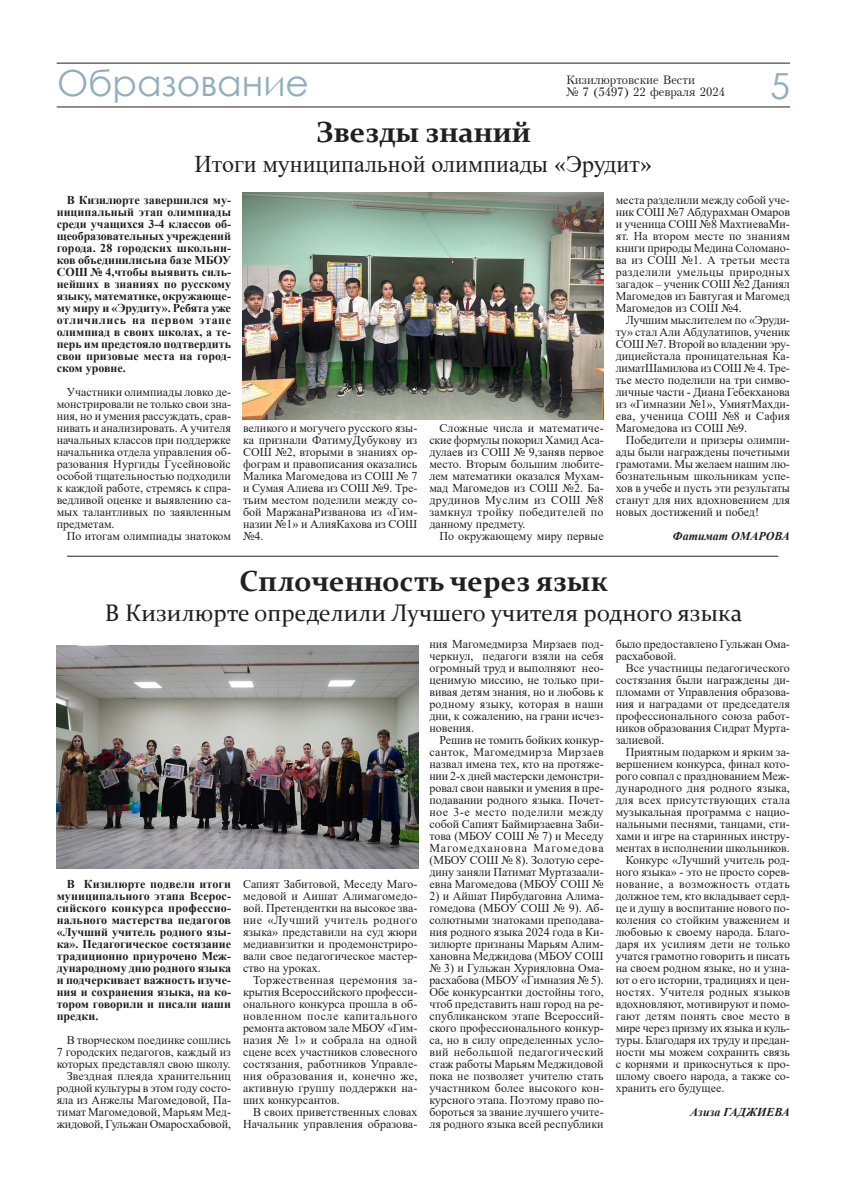
<style>
.page{position:relative;width:842px;height:1191px;background:#fff}
.page>*{position:absolute;margin:0;border:0;box-sizing:border-box;transform-origin:0 0}
.КВ_ЗАГОЛОВОК{font:36px "Century Gothic";color:#91aebd}
.КВ_ЗАГОЛОВОК-2{font:700 29px "Constantia";color:#231f20}
.КВ_ЗАГОЛОВОК-3{font:24px "Constantia";color:#231f20}
.КВ_ЗАГОЛОВОК-4{font:24px "Times New Roman";color:#231f20}
.КВ_ОСНОВНОЙ_1{font:12px/12px "Times New Roman";color:#231f20;text-align:justify}
.КВ_ОСНОВНОЙ_1-2{font:700 12px/12px "Times New Roman";color:#231f20;text-align:justify}
.КВ_ОСНОВНОЙ_1-3{font:12px "Petersburg Cyrillic";color:#231f20}
.КВ_ОСНОВНОЙ_1-4{font:italic 700 12px "Times New Roman";color:#231f20}
.s1{font-family:"Constantia"}
</style>
<div class="page">
<hr style="left:57px;top:63px;width:733px;height:1px;background:#231f20">
<hr style="left:57px;top:107px;width:733px;height:1px;background:#231f20">
<hr style="left:67px;top:556px;width:711px;height:1px;background:#231f20">
<img style="left:243px;top:192px;width:360px;height:227px">
<img style="left:57px;top:645px;width:361px;height:223px">
<p class="КВ_ЗАГОЛОВОК" style="left:57px;top:58px;width:253px">Образование</p>
<p class="КВ_ОСНОВНОЙ_1-3" style="left:566px;top:73px;width:130px">Кизилюртовские Вести</p>
<p class="КВ_ОСНОВНОЙ_1-3" style="left:566px;top:85px;width:160px">№ 7 (5497) 22 февраля 2024</p>
<p class="КВ_ЗАГОЛОВОК-2" style="left:316px;top:112px;width:216px">Звезды знаний</p>
<p class="КВ_ЗАГОЛОВОК-4" style="left:195px;top:147px;width:459px">Итоги муниципальной олимпиады <span class="s1">«</span>Эрудит<span class="s1">»</span></p>
<p class="КВ_ЗАГОЛОВОК" style="left:770px;top:61px;width:21px">5</p>
<p class="КВ_ОСНОВНОЙ_1-2" style="left:57px;top:194px;width:176px;text-indent:10px">В Кизилюрте завершился му&shy;ниципальный этап олимпиады среди учащихся 3-4 классов об&shy;щеобразовательных учреждений города. 28 городских школьни&shy;ков объединилисьна базе МБОУ СОШ № 4,чтобы выявить силь&shy;нейших в знаниях по русскому языку, математике, окружающе&shy;му миру и «Эрудиту». Ребята уже отличились на первом этапе олимпиад в своих школах, а те&shy;перь им предстояло подтвердить свои призовые места на город&shy;ском уровне.</p>
<p class="КВ_ОСНОВНОЙ_1" style="left:57px;top:386px;width:176px;text-indent:10px">Участники олимпиады ловко де&shy;монстрировали не только свои зна&shy;ния, но и умения рассуждать, срав&shy;нивать и анализировать. А учителя начальных классов при поддержке начальника отдела управления об&shy;разования Нургиды Гусейновойс особой тщательностью подходили к каждой работе, стремясь к спра&shy;ведливой оценке и выявлению са&shy;мых талантливых по заявленным предметам.</p>
<p class="КВ_ОСНОВНОЙ_1" style="left:67px;top:530px;width:166px">По итогам олимпиады знатоком</p>
<p class="КВ_ОСНОВНОЙ_1" style="left:243px;top:422px;width:176px">великого и могучего русского язы&shy;ка признали ФатимуДубукову из СОШ №2, вторыми в знаниях ор&shy;фограм и правописания оказались Малика Магомедова из СОШ № 7 и Сумая Алиева из СОШ №9. Тре&shy;тьим местом поделили между со&shy;бой МаржанаРизванова из «Гим&shy;назии №1» и АлияКахова из СОШ №4.</p>
<p class="КВ_ОСНОВНОЙ_1" style="left:429px;top:422px;width:176px;text-indent:10px">Сложные числа и математиче&shy;ские формулы покорил Хамид Аса&shy;дулаев из СОШ № 9,заняв первое место. Вторым большим любите&shy;лем математики оказался Мухам&shy;мад Магомедов из СОШ №2. Ба&shy;друдинов Муслим из СОШ №8 замкнул тройку победителей по данному предмету.</p>
<p class="КВ_ОСНОВНОЙ_1" style="left:439px;top:530px;width:166px">По окружающему миру первые</p>
<p class="КВ_ОСНОВНОЙ_1" style="left:616px;top:194px;width:176px">места разделили между собой уче&shy;ник СОШ №7 Абдурахман Омаров и ученица СОШ №8 МахтиеваМи&shy;ят. На втором месте по знаниям книги природы Медина Соломано&shy;ва из СОШ №1. А третьи места разделили умельцы природных загадок – ученик СОШ №2 Даниял Магомедов из Бавтугая и Магомед Магомедов из СОШ №4.</p>
<p class="КВ_ОСНОВНОЙ_1" style="left:616px;top:314px;width:176px;text-indent:10px">Лучшим мыслителем по «Эруди&shy;ту» стал Али Абдулатипов, ученик СОШ №7. Второй во владении эру&shy;дициейстала проницательная Ка&shy;лиматШамилова из СОШ № 4. Тре&shy;тье место поделили на три симво&shy;личные части - Диана Гебекханова из «Гимназии №1», УмиятМахди&shy;ева, ученица СОШ №8 и Сафия Магомедова из СОШ №9.</p>
<p class="КВ_ОСНОВНОЙ_1" style="left:616px;top:434px;width:176px;text-indent:10px">Победители и призеры олимпи&shy;ады были награждены почетными грамотами. Мы желаем нашим лю&shy;бознательным школьникам успе&shy;хов в учебе и пусть эти результаты станут для них вдохновением для новых достижений и побед!</p>
<p class="КВ_ОСНОВНОЙ_1-4" style="left:672px;top:528px;width:119px">Фатимат ОМАРОВА</p>
<p class="КВ_ЗАГОЛОВОК-2" style="left:239px;top:561px;width:370px">Сплоченность через язык</p>
<p class="КВ_ЗАГОЛОВОК-3" style="left:105px;top:596px;width:639px">В Кизилюрте определили Лучшего учителя родного языка</p>
<p class="КВ_ОСНОВНОЙ_1-2" style="left:57px;top:878px;width:176px;text-indent:10px">В Кизилюрте подвели итоги муниципального этапа Всерос&shy;сийского конкурса профессио&shy;нального мастерства педагогов «Лучший учитель родного язы&shy;ка». Педагогическое состязание традиционно приурочено Меж&shy;дународному дню родного языка и подчеркивает важность изуче&shy;ния и сохранения языка, на ко&shy;тором говорили и писали наши предки.</p>
<p class="КВ_ОСНОВНОЙ_1" style="left:57px;top:1034px;width:176px;text-indent:10px">В творческом поединке сошлись 7 городских педагогов, каждый из которых представлял свою школу.</p>
<p class="КВ_ОСНОВНОЙ_1" style="left:57px;top:1070px;width:176px;text-indent:10px">Звездная плеяда хранительниц родной культуры в этом году состо&shy;яла из Анжелы Магомедовой, Па&shy;тимат Магомедовой, Марьям Мед&shy;жидовой, Гульжан Омаросхабовой,</p>
<p class="КВ_ОСНОВНОЙ_1" style="left:243px;top:878px;width:176px">Сапият Забитовой, Меседу Маго&shy;медовой и Аишат Алимагомедо&shy;вой. Претендентки на высокое зва&shy;ние «Лучший учитель родного языка» представили на суд жюри медиавизитки и продемонстриро&shy;вали свое педагогическое мастер&shy;ство на уроках.</p>
<p class="КВ_ОСНОВНОЙ_1" style="left:243px;top:974px;width:176px;text-indent:10px">Торжественная церемония за&shy;крытия Всероссийского професси&shy;онального конкурса прошла в об&shy;новленном после капитального ремонта актовом зале МБОУ «Гим&shy;назия № 1» и собрала на одной сцене всех участников словесного состязания, работников Управле&shy;ния образования и, конечно же, активную группу поддержки на&shy;ших конкурсантов.</p>
<p class="КВ_ОСНОВНОЙ_1" style="left:243px;top:1106px;width:176px;text-align:right">В своих приветственных словах<br>Начальник управления образова-</p>
<p class="КВ_ОСНОВНОЙ_1" style="left:429px;top:638px;width:176px">ния Магомедмирза Мирзаев под&shy;черкнул, педагоги взяли на себя огромный труд и выполняют нео&shy;ценимую миссию, не только при&shy;вивая детям знания, но и любовь к родному языку, которая в наши дни, к сожалению, на грани исчез&shy;новения.</p>
<p class="КВ_ОСНОВНОЙ_1" style="left:429px;top:734px;width:176px;text-indent:10px">Решив не томить бойких конкур&shy;санток, Магомедмирза Мирзаев назвал имена тех, кто на протяже&shy;нии 2-х дней мастерски демонстри&shy;ровал свои навыки и умения в пре&shy;подавании родного языка. Почет&shy;ное 3-е место поделили между собой Сапият Баймирзаевна Заби&shy;това (МБОУ СОШ № 7) и Меседу Магомедхановна Магомедова (МБОУ СОШ № 8). Золотую сере&shy;дину заняли Патимат Муртазаали&shy;евна Магомедова (МБОУ СОШ №</p>
<p class="КВ_ОСНОВНОЙ_1" style="left:429px;top:890px;width:176px">2) и Айшат Пирбудаговна Алима&shy;гомедова (МБОУ СОШ № 9). Аб&shy;солютными знатоками преподава&shy;ния родного языка 2024 года в Ки&shy;зилюрте признаны Марьям Алим&shy;хановна Меджидова (МБОУ СОШ № 3) и Гульжан Хурияловна Ома&shy;расхабова (МБОУ «Гимназия № 5).<br>Обе конкурсантки достойны того, чтоб представить наш город на ре&shy;спубликанском этапе Всероссий&shy;ского профессионального конкур&shy;са, но в силу определенных усло&shy;вий небольшой педагогический стаж работы Марьям Меджидовой пока не позволяет учителю стать участником более высокого кон&shy;курсного этапа. Поэтому право по&shy;бороться за звание лучшего учите&shy;ля родного языка всей республики</p>
<p class="КВ_ОСНОВНОЙ_1" style="left:616px;top:638px;width:176px">было предоставлено Гульжан Ома&shy;расхабовой.</p>
<p class="КВ_ОСНОВНОЙ_1" style="left:616px;top:662px;width:176px;text-indent:10px">Все участницы педагогического состязания были награждены ди&shy;пломами от Управления образова&shy;ния и наградами от председателя профессионального союза работ&shy;ников образования Сидрат Мурта&shy;залиевой.</p>
<p class="КВ_ОСНОВНОЙ_1" style="left:616px;top:746px;width:176px;text-indent:10px">Приятным подарком и ярким за&shy;вершением конкурса, финал кото&shy;рого совпал с празднованием Меж&shy;дународного дня родного языка, для всех присутствующих стала музыкальная программа с нацио&shy;нальными песнями, танцами, сти&shy;хами и игре на старинных инстру&shy;ментах в исполнении школьников.</p>
<p class="КВ_ОСНОВНОЙ_1" style="left:616px;top:854px;width:176px;text-indent:10px">Конкурс «Лучший учитель род&shy;ного языка» - это не просто сорев&shy;нование, а возможность отдать должное тем, кто вкладывает серд&shy;це и душу в воспитание нового по&shy;коления со стойким уважением и любовью к своему народа. Благо&shy;даря их усилиям дети не только учатся грамотно говорить и писать на своем родном языке, но и узна&shy;ют о его истории, традициях и цен&shy;ностях. Учителя родных языков вдохновляют, мотивируют и помо&shy;гают детям понять свое место в мире через призму их языка и куль&shy;туры. Благодаря их труду и предан&shy;ности мы можем сохранить связь с корнями и прикоснуться к про&shy;шлому своего народа, а также со&shy;хранить его будущее.</p>
<p class="КВ_ОСНОВНОЙ_1-4" style="left:690px;top:1104px;width:101px">Азиза ГАДЖИЕВА</p>
</div>
